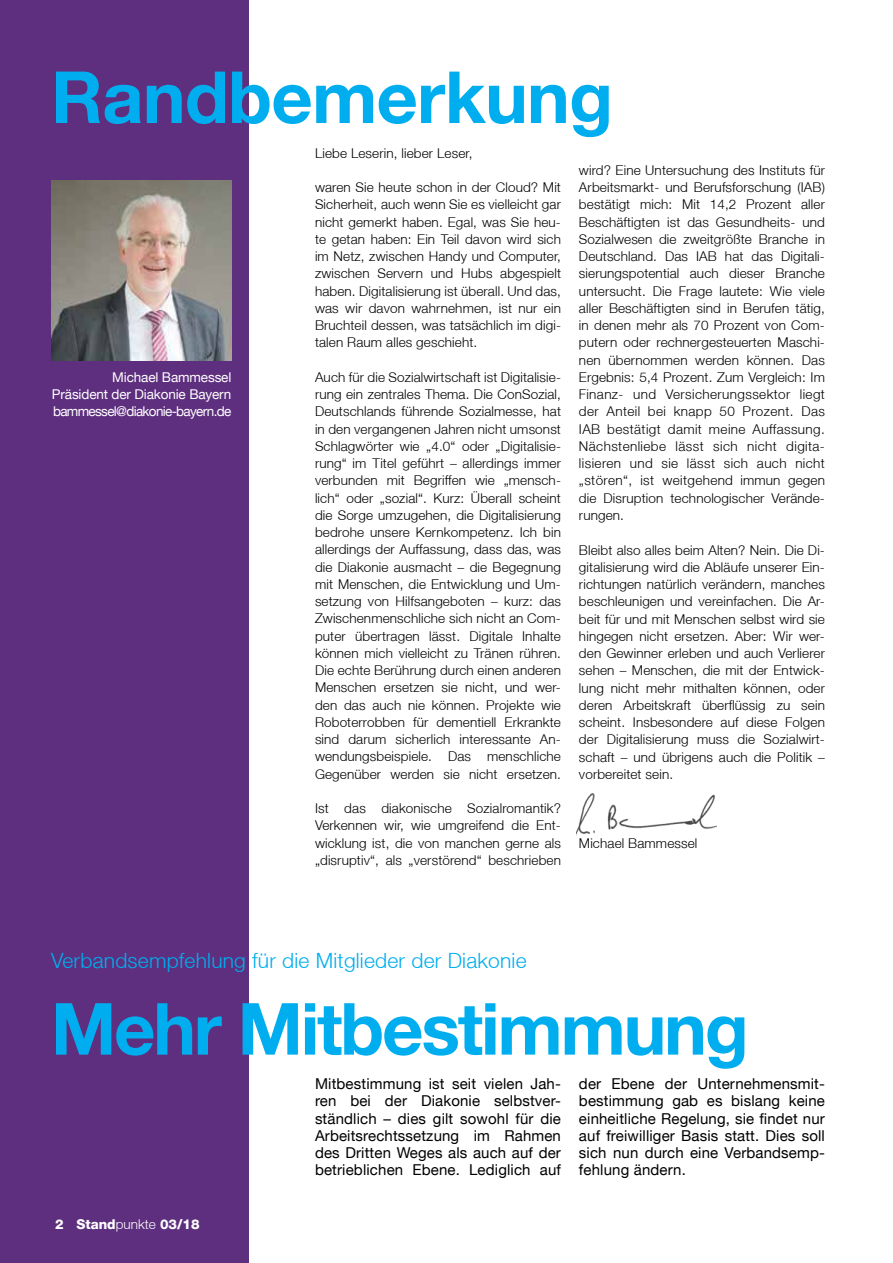
<style>
.page{position:relative;width:893px;height:1263px;background:#fff}
.page>*{position:absolute;margin:0;border:0;box-sizing:border-box;transform-origin:0 0}
.t1{font:700 72px "Helvetica Neue LT";letter-spacing:-.03em;color:#00aeef}
.t2{font:700 72px "Helvetica Neue LT";letter-spacing:-.01em;color:#00aeef}
.t3{font:300 21px "Helvetica Neue LT";letter-spacing:.01em;color:#00aeef}
.t4{font:15px/17.2px "Helvetica Neue LT";letter-spacing:.01em;color:#000;text-align:justify}
.t5{font:300 13.5px/17.2px "Helvetica Neue LT";letter-spacing:.01em;color:#000;text-align:justify}
.t6{font:13.5px/17.2px "Helvetica Neue LT";letter-spacing:-.04em;color:#fff;text-align:justify}
.t7{font:800 13.5px "Helvetica Neue LT";color:#fff}
.s1{font-weight:300}
</style>
<div class="page">
<div style="left:0;top:0;width:249px;height:1263px;background:#5e2f7e"></div>
<img style="left:576px;top:793px;width:140px;height:43px">
<img style="left:51px;top:181px;width:180px;height:180px">
<h1 class="t2" style="left:51px;top:53px;width:563px">Randbemerkung</h1>
<p class="t6" style="left:52px;top:368px;width:181px;text-indent:60px">Michael Bammessel Präsident der Diakonie Bayern bammessel@diakonie-bayern.de</p>
<p class="t5" style="left:315px;top:144px;width:159px">Liebe Leserin, lieber Leser,</p>
<p class="t5" style="left:315px;top:178px;width:247px">waren Sie heute schon in der Cloud? Mit Sicherheit, auch wenn Sie es vielleicht gar nicht gemerkt haben. Egal, was Sie heu&shy;te getan haben: Ein Teil davon wird sich im Netz, zwischen Handy und Computer, zwischen Servern und Hubs abgespielt haben. Digitalisierung ist überall. Und das, was wir davon wahrnehmen, ist nur ein Bruchteil dessen, was tatsächlich im digi&shy;talen Raum alles geschieht.</p>
<p class="t5" style="left:315px;top:368px;width:247px">Auch für die Sozialwirtschaft ist Digitalisie&shy;rung ein zentrales Thema. Die ConSozial, Deutschlands führende Sozialmesse, hat in den vergangenen Jahren nicht umsonst Schlagwörter wie „4.0“ oder „Digitalisie&shy;rung“ im Titel geführt – allerdings immer verbunden mit Begriffen wie „mensch&shy;lich“ oder „sozial“. Kurz: Überall scheint die Sorge umzugehen, die Digitalisierung bedrohe unsere Kernkompetenz. Ich bin allerdings der Auffassung, dass das, was die Diakonie ausmacht – die Begegnung mit Menschen, die Entwicklung und Um&shy;setzung von Hilfsangeboten – kurz: das Zwischenmenschliche sich nicht an Com&shy;puter übertragen lässt. Digitale Inhalte können mich vielleicht zu Tränen rühren.<br>Die echte Berührung durch einen anderen Menschen ersetzen sie nicht, und wer&shy;den das auch nie können. Projekte wie Roboterrobben für dementiell Erkrankte sind darum sicherlich interessante An&shy;wendungsbeispiele. Das menschliche Gegenüber werden sie nicht ersetzen.</p>
<p class="t5" style="left:315px;top:799px;width:247px">Ist das diakonische Sozialromantik?<br>Verkennen wir, wie umgreifend die Ent&shy;wicklung ist, die von manchen gerne als „disruptiv“, als „verstörend“ beschrieben</p>
<p class="t5" style="left:579px;top:161px;width:247px">wird? Eine Untersuchung des Instituts für Arbeitsmarkt- und Berufsforschung (IAB) bestätigt mich: Mit 14,2 Prozent aller Beschäftigten ist das Gesundheits- und Sozialwesen die zweitgrößte Branche in Deutschland. Das IAB hat das Digitali&shy;sierungspotential auch dieser Branche untersucht. Die Frage lautete: Wie viele aller Beschäftigten sind in Berufen tätig, in denen mehr als 70 Prozent von Com&shy;putern oder rechnergesteuerten Maschi&shy;nen übernommen werden können. Das Ergebnis: 5,4 Prozent. Zum Vergleich: Im Finanz- und Versicherungssektor liegt der Anteil bei knapp 50 Prozent. Das IAB bestätigt damit meine Auffassung.<br>Nächstenliebe lässt sich nicht digita&shy;lisieren und sie lässt sich auch nicht „stören“, ist weitgehend immun gegen die Disruption technologischer Verände&shy;rungen.</p>
<p class="t5" style="left:579px;top:541px;width:247px">Bleibt also alles beim Alten? Nein. Die Di&shy;gitalisierung wird die Abläufe unserer Ein&shy;richtungen natürlich verändern, manches beschleunigen und vereinfachen. Die Ar&shy;beit für und mit Menschen selbst wird sie hingegen nicht ersetzen. Aber: Wir wer&shy;den Gewinner erleben und auch Verlierer sehen – Menschen, die mit der Entwick&shy;lung nicht mehr mithalten können, oder deren Arbeitskraft überflüssig zu sein scheint. Insbesondere auf diese Folgen der Digitalisierung muss die Sozialwirt&shy;schaft – und übrigens auch die Politik – vorbereitet sein.</p>
<p class="t5" style="left:579px;top:834px;width:120px">Michael Bammessel</p>
<h2 class="t3" style="left:51px;top:948px;width:477px">Verbandsempfehlung für die Mitglieder der Diakonie</h2>
<h1 class="t1" style="left:51px;top:984px;width:699px">Mehr Mitbestimmung</h1>
<p class="t4" style="left:315px;top:1075px;width:247px">Mitbestimmung ist seit vielen Jah&shy;ren bei der Diakonie selbstver&shy;ständlich – dies gilt sowohl für die Arbeitsrechtssetzung im Rahmen des Dritten Weges als auch auf der betrieblichen Ebene. Lediglich auf</p>
<p class="t4" style="left:579px;top:1075px;width:247px">der Ebene der Unternehmensmit&shy;bestimmung gab es bislang keine einheitliche Regelung, sie findet nur auf freiwilliger Basis statt. Dies soll sich nun durch eine Verbandsemp&shy;fehlung ändern.</p>
<p class="t7" style="left:55px;top:1216px;width:146px">2 Stand<span class="s1">punkte</span> 03/18</p>
</div>
